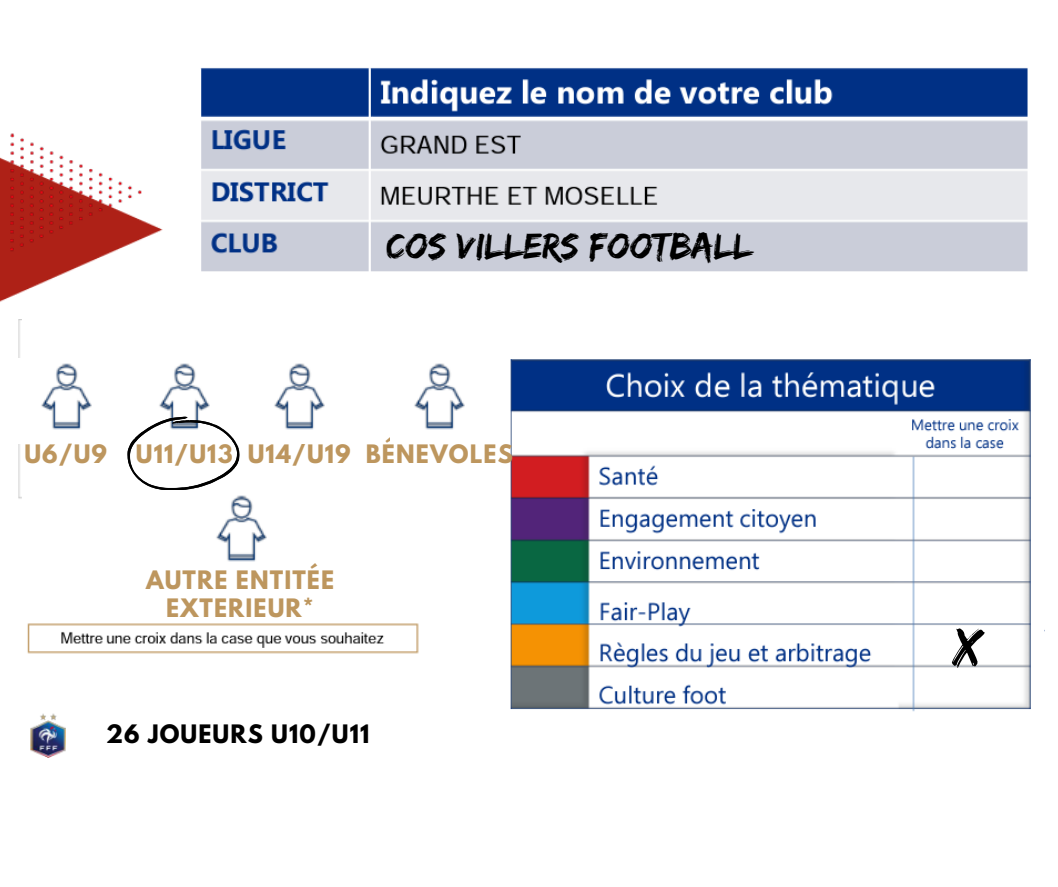
<style>
.page{position:relative;width:1058px;height:887px;background:#fff}
.page>*{position:absolute;margin:0;border:0;box-sizing:border-box;transform-origin:0 0}
.t1{font:52.5px "Edo";color:#000}
.t2{font:37.5px "Edo";color:#000}
.t3{font:700 22.5px/28.2px "League Spartan";letter-spacing:.05em;color:#bd965e;text-align:center}
.t4{font:700 22.5px "League Spartan";letter-spacing:.05em;color:#000}
</style>
<div class="page">
<img style="left:0;top:68px;width:1031px;height:690px">
<div style="left:22px;top:311px;width:436px;height:194px;background:#fff"></div>
<img style="left:17px;top:358px;width:75px;height:85px">
<img style="left:159px;top:363px;width:51px;height:53px">
<img style="left:274px;top:363px;width:51px;height:67px">
<img style="left:414px;top:358px;width:73px;height:85px">
<svg style="left:127px;top:416px;width:113px;height:74px"></svg>
<img style="left:193px;top:495px;width:96px;height:81px">
<p class="t2" style="left:386px;top:224px;width:367px">cos villers football</p>
<p class="t3" style="left:24px;top:443px;width:84px">U6/U9</p>
<p class="t3" style="left:136px;top:443px;width:98px">U11/U13</p>
<p class="t3" style="left:248px;top:443px;width:105px">U14/U19</p>
<p class="t3" style="left:366px;top:443px;width:148px">BÉNÉVOLES</p>
<p class="t3" style="left:146px;top:568px;width:190px">AUTRE ENTITÉE<br>EXTERIEUR*</p>
<p class="t4" style="left:106px;top:722px;width:265px">26 JOUEURS U10/U11</p>
<p class="t1" style="left:952px;top:615px;width:31px">X</p>
</div>
